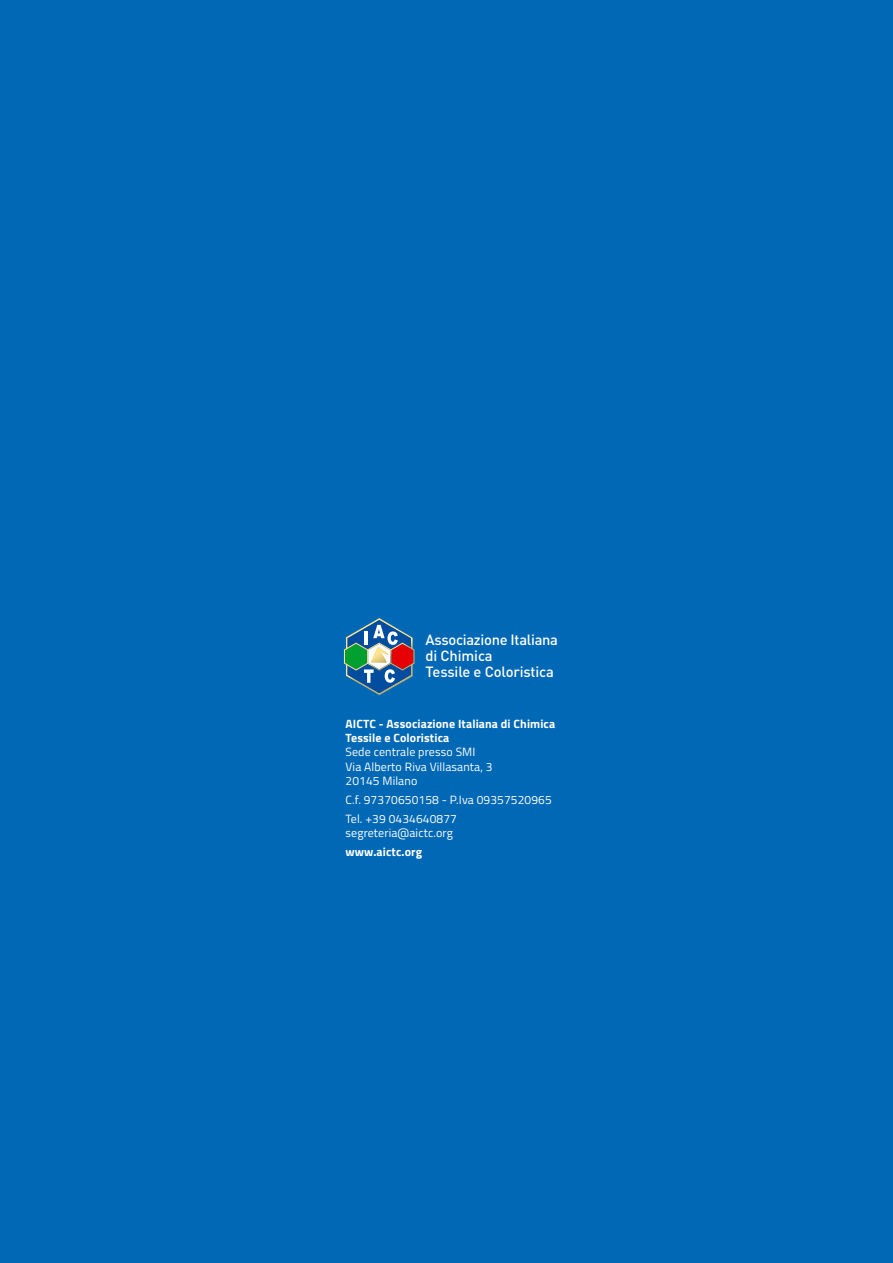
<style>
.page{position:relative;width:893px;height:1263px;background:#0068b5}
.page>*{position:absolute;margin:0;border:0;box-sizing:border-box;transform-origin:0 0}
.t1{font:500 14.7px/16px "DIN Pro";letter-spacing:-.02em;color:#fff}
.t2{font:12px/14.4px "Titillium";letter-spacing:.01em;color:#fff}
.t3{font:700 12px/14.4px "Titillium";letter-spacing:.01em;color:#fff}
</style>
<div class="page">
<svg style="left:344px;top:618px;width:70px;height:77px"></svg>
<p class="t1" style="left:425px;top:631px;width:134px">Associazione Italiana di Chimica<br>Tessile e Coloristica</p>
<p class="t3" style="left:345px;top:716px;width:211px">AICTC - Associazione Italiana di Chimica<br>Tessile e Coloristica</p>
<p class="t2" style="left:345px;top:744px;width:149px">Sede centrale presso SMI<br>Via Alberto Riva Villasanta, 3<br>20145 Milano</p>
<p class="t2" style="left:345px;top:790px;width:208px;line-height:18.6px">C.f. 97370650158 - P.Iva 09357520965<br>Tel. +39 0434640877</p>
<p class="t2" style="left:345px;top:825px;width:109px">segreteria@aictc.org</p>
<p class="t3" style="left:345px;top:844px;width:78px">www.aictc.org</p>
</div>
